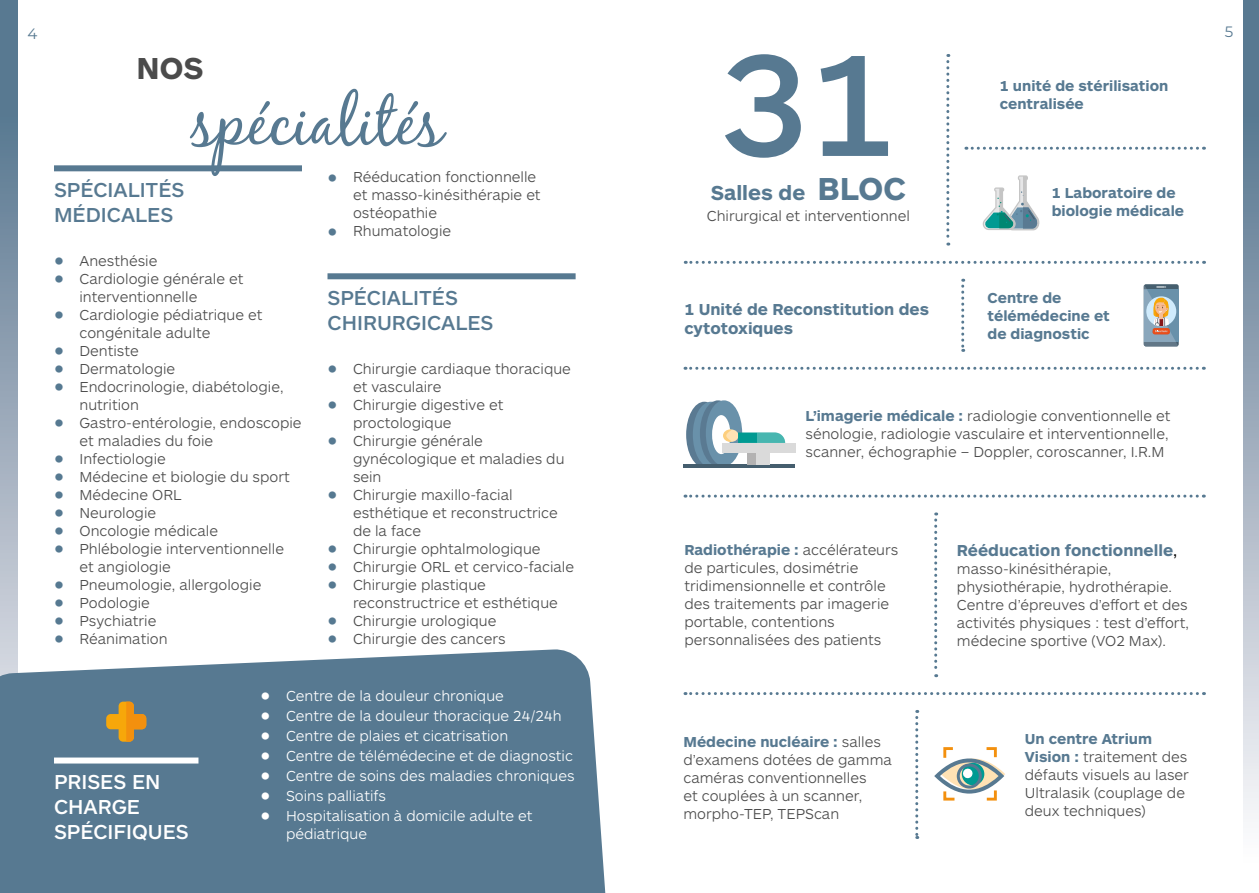
<style>
.page{position:relative;width:1259px;height:893px;background:#fff}
.page>*{position:absolute;margin:0;border:0;box-sizing:border-box;transform-origin:0 0}
.t1{font:500 150px "ARS Maquette";color:#577991}
.t2{font:66px "Black Jack";color:#577991}
.t3{font:700 31.5px "ARS Maquette";color:#4b4b4b}
.t4{font:500 21px/25.2px "ARS Maquette";color:#577991}
.t5{font:500 21px/25.2px "ARS Maquette";color:#fff}
.t6{font:700 21px "ARS Maquette";color:#577991}
.t7{font:700 16.5px "ARS Maquette";color:#577991}
.t8{font:300 15px/18px "ARS Maquette";color:#4b4b4b}
.t9{font:300 15px/18px "ARS Maquette";color:#fff}
.t10{font:700 15px/18px "ARS Maquette";color:#577991}
.t11{font:15px "Montserrat";color:#577991}
.s1{font-weight:400;font-size:27px;color:#567991}
.s2{font-weight:400;font-size:27px}
.s3{font-size:33px}
.s4{font-weight:700;color:#577991}
.s5{font-weight:400;color:#000}
</style>
<div class="page">
<svg style="left:0;top:0;width:17px;height:649px;background:#899caf"></svg>
<div style="left:1243px;top:0;width:16px;height:893px;background:linear-gradient(to bottom,#456883,#fffdff)"></div>
<svg style="left:946px;top:54px;width:3px;height:192px"></svg>
<svg style="left:934px;top:512px;width:3px;height:165px"></svg>
<svg style="left:915px;top:710px;width:3px;height:129px"></svg>
<svg style="left:961px;top:279px;width:3px;height:73px"></svg>
<svg style="left:685px;top:261px;width:512px;height:3px"></svg>
<svg style="left:966px;top:147px;width:231px;height:3px"></svg>
<svg style="left:685px;top:367px;width:512px;height:3px"></svg>
<svg style="left:685px;top:495px;width:512px;height:3px"></svg>
<svg style="left:685px;top:692px;width:512px;height:3px"></svg>
<svg style="left:982px;top:175px;width:58px;height:55px"></svg>
<svg style="left:1143px;top:285px;width:35px;height:61px;background:#9da4a5"></svg>
<div style="left:686px;top:402px;width:36px;height:65px;background:#5a7a92;border-radius:50%"></div>
<div style="left:693px;top:402px;width:36px;height:65px;background:#6991aa;border-radius:50%"></div>
<div style="left:700px;top:400px;width:36px;height:66px;background:#5a7a92;border-radius:50%"></div>
<div style="left:706px;top:400px;width:36px;height:66px;background:#6991aa;border-radius:50%"></div>
<div style="left:712px;top:415px;width:18px;height:39px;background:#fff;border-radius:50%"></div>
<hr style="left:683px;top:464px;width:112px;height:3px;background:#455e6e">
<div style="left:756px;top:451px;width:13px;height:13px;background:#dadada"></div>
<div style="left:747px;top:451px;width:9px;height:13px;background:#b3b2b2"></div>
<div style="left:722px;top:443px;width:73px;height:9px;background:#dadada"></div>
<svg style="left:723px;top:429px;width:62px;height:14px"></svg>
<svg style="left:934px;top:747px;width:71px;height:54px"></svg>
<svg style="left:0;top:649px;width:606px;height:244px;background:#628198"></svg>
<div style="left:54px;top:757px;width:144px;height:6px;background:#fff"></div>
<div style="left:54px;top:165px;width:248px;height:6px;background:#577991"></div>
<svg style="left:106px;top:702px;width:40px;height:40px;background:#b58d41"></svg>
<div style="left:327px;top:273px;width:248px;height:6px;background:#577991"></div>
<p class="t11" style="left:28px;top:23px;width:11px">4</p>
<p class="t11" style="left:1225px;top:21px;width:10px">5</p>
<h3 class="t3" style="left:136px;top:48px;width:68px">NOS</h3>
<h2 class="t2" style="left:192px;top:82px;width:253px">spécialités</h2>
<p class="t8" style="left:353px;top:167px;width:189px;text-indent:-26px"><span class="s1">•</span> Rééducation fonctionnelle et masso-kinésithérapie et ostéopathie</p>
<p class="t8" style="left:327px;top:221px;width:125px"><span class="s1">•</span> Rhumatologie</p>
<h3 class="t4" style="left:54px;top:176px;width:132px">SPÉCIALITÉS<br>MÉDICALES</h3>
<p class="t8" style="left:54px;top:251px;width:105px"><span class="s1">•</span> Anesthésie</p>
<p class="t8" style="left:80px;top:269px;width:165px;text-indent:-26px"><span class="s1">•</span> Cardiologie générale et interventionnelle</p>
<p class="t8" style="left:80px;top:305px;width:184px;text-indent:-26px"><span class="s1">•</span> Cardiologie pédiatrique et congénitale adulte</p>
<p class="t8" style="left:54px;top:341px;width:86px"><span class="s1">•</span> Dentiste</p>
<p class="t8" style="left:54px;top:359px;width:123px"><span class="s1">•</span> Dermatologie</p>
<p class="t8" style="left:80px;top:377px;width:205px;text-indent:-26px"><span class="s1">•</span> Endocrinologie, diabétologie, nutrition</p>
<p class="t8" style="left:80px;top:413px;width:223px;text-indent:-26px"><span class="s1">•</span> Gastro-entérologie, endoscopie et maladies du foie</p>
<p class="t8" style="left:54px;top:449px;width:113px"><span class="s1">•</span> Infectiologie</p>
<p class="t8" style="left:54px;top:467px;width:237px"><span class="s1">•</span> Médecine et biologie du sport</p>
<p class="t8" style="left:54px;top:485px;width:129px"><span class="s1">•</span> Médecine ORL</p>
<p class="t8" style="left:54px;top:503px;width:104px"><span class="s1">•</span> Neurologie</p>
<p class="t8" style="left:54px;top:521px;width:166px"><span class="s1">•</span> Oncologie médicale</p>
<p class="t8" style="left:80px;top:539px;width:206px;text-indent:-26px"><span class="s1">•</span> Phlébologie interventionnelle et angiologie</p>
<p class="t8" style="left:54px;top:575px;width:209px"><span class="s1">•</span> Pneumologie, allergologie</p>
<p class="t8" style="left:54px;top:593px;width:97px"><span class="s1">•</span> Podologie</p>
<p class="t8" style="left:54px;top:611px;width:104px"><span class="s1">•</span> Psychiatrie</p>
<p class="t8" style="left:54px;top:629px;width:115px"><span class="s1">•</span> Réanimation</p>
<h3 class="t4" style="left:327px;top:284px;width:167px">SPÉCIALITÉS<br>CHIRURGICALES</h3>
<p class="t8" style="left:353px;top:359px;width:219px;text-indent:-26px"><span class="s1">•</span> Chirurgie cardiaque thoracique et vasculaire</p>
<p class="t8" style="left:353px;top:395px;width:152px;text-indent:-26px"><span class="s1">•</span> Chirurgie digestive et proctologique</p>
<p class="t8" style="left:353px;top:431px;width:213px;text-indent:-26px"><span class="s1">•</span> Chirurgie générale gynécologique et maladies du sein</p>
<p class="t8" style="left:353px;top:485px;width:206px;text-indent:-26px"><span class="s1">•</span> Chirurgie maxillo-facial esthétique et reconstructrice de la face</p>
<p class="t8" style="left:327px;top:539px;width:214px"><span class="s1">•</span> Chirurgie ophtalmologique</p>
<p class="t8" style="left:327px;top:557px;width:248px"><span class="s1">•</span> Chirurgie ORL et cervico-faciale</p>
<p class="t8" style="left:353px;top:575px;width:206px;text-indent:-26px"><span class="s1">•</span> Chirurgie plastique reconstructrice et esthétique</p>
<p class="t8" style="left:327px;top:611px;width:170px"><span class="s1">•</span> Chirurgie urologique</p>
<p class="t8" style="left:327px;top:629px;width:180px"><span class="s1">•</span> Chirurgie des cancers</p>
<h3 class="t5" style="left:54px;top:768px;width:136px">PRISES EN<br>CHARGE<br>SPÉCIFIQUES</h3>
<p class="t9" style="left:260px;top:686px;width:245px"><span class="s2">•</span> Centre de la douleur chronique</p>
<p class="t9" style="left:260px;top:706px;width:302px"><span class="s2">•</span> Centre de la douleur thoracique 24/24h</p>
<p class="t9" style="left:260px;top:726px;width:249px"><span class="s2">•</span> Centre de plaies et cicatrisation</p>
<p class="t9" style="left:260px;top:746px;width:314px"><span class="s2">•</span> Centre de télémédecine et de diagnostic</p>
<p class="t9" style="left:260px;top:766px;width:315px"><span class="s2">•</span> Centre de soins des maladies chroniques</p>
<p class="t9" style="left:260px;top:786px;width:127px"><span class="s2">•</span> Soins palliatifs</p>
<p class="t9" style="left:286px;top:806px;width:248px;text-indent:-26px"><span class="s2">•</span> Hospitalisation à domicile adulte et pédiatrique</p>
<h1 class="t1" style="left:720px;top:7px;width:178px">31</h1>
<h3 class="t6" style="left:710px;top:179px;width:197px">Salles de <span class="s3">BLOC</span></h3>
<p class="t8" style="left:707px;top:206px;width:205px">Chirurgical et interventionnel</p>
<p class="t7" style="left:684px;top:298px;width:246px">1 Unité de Reconstitution des</p>
<p class="t10" style="left:1000px;top:76px;width:170px">1 unité de stérilisation centralisée</p>
<p class="t10" style="left:1051px;top:183px;width:134px">1 Laboratoire de biologie médicale</p>
<p class="t10" style="left:987px;top:288px;width:124px">Centre de télémédecine et de diagnostic</p>
<p class="t8" style="left:805px;top:406px;width:366px"><span class="s4">L’imagerie médicale :</span> radiologie conventionnelle et sénologie, radiologie vasculaire et interventionnelle, scanner, échographie – Doppler, coroscanner, I.R.M</p>
<p class="t8" style="left:684px;top:540px;width:215px"><span class="s4">Radiothérapie :</span> accélérateurs de particules, dosimétrie tridimensionnelle et contrôle des traitements par imagerie portable, contentions personnalisées des patients</p>
<p class="t7" style="left:957px;top:540px;width:222px">Rééducation fonctionnelle<span class="s5">,</span></p>
<p class="t8" style="left:957px;top:559px;width:233px">masso-kinésithérapie, physiothérapie, hydrothérapie.<br>Centre d’épreuves d’effort et des activités physiques : test d’effort, médecine sportive (VO2 Max).</p>
<p class="t8" style="left:683px;top:732px;width:210px"><span class="s4">Médecine nucléaire :</span> salles d’examens dotées de gamma caméras conventionnelles<br>et couplées à un scanner, morpho-TEP, TEPScan</p>
<p class="t8" style="left:1025px;top:729px;width:166px"><span class="s4">Un centre Atrium<br>Vision :</span> traitement des défauts visuels au laser<br>Ultralasik (couplage de deux techniques)</p>
</div>
